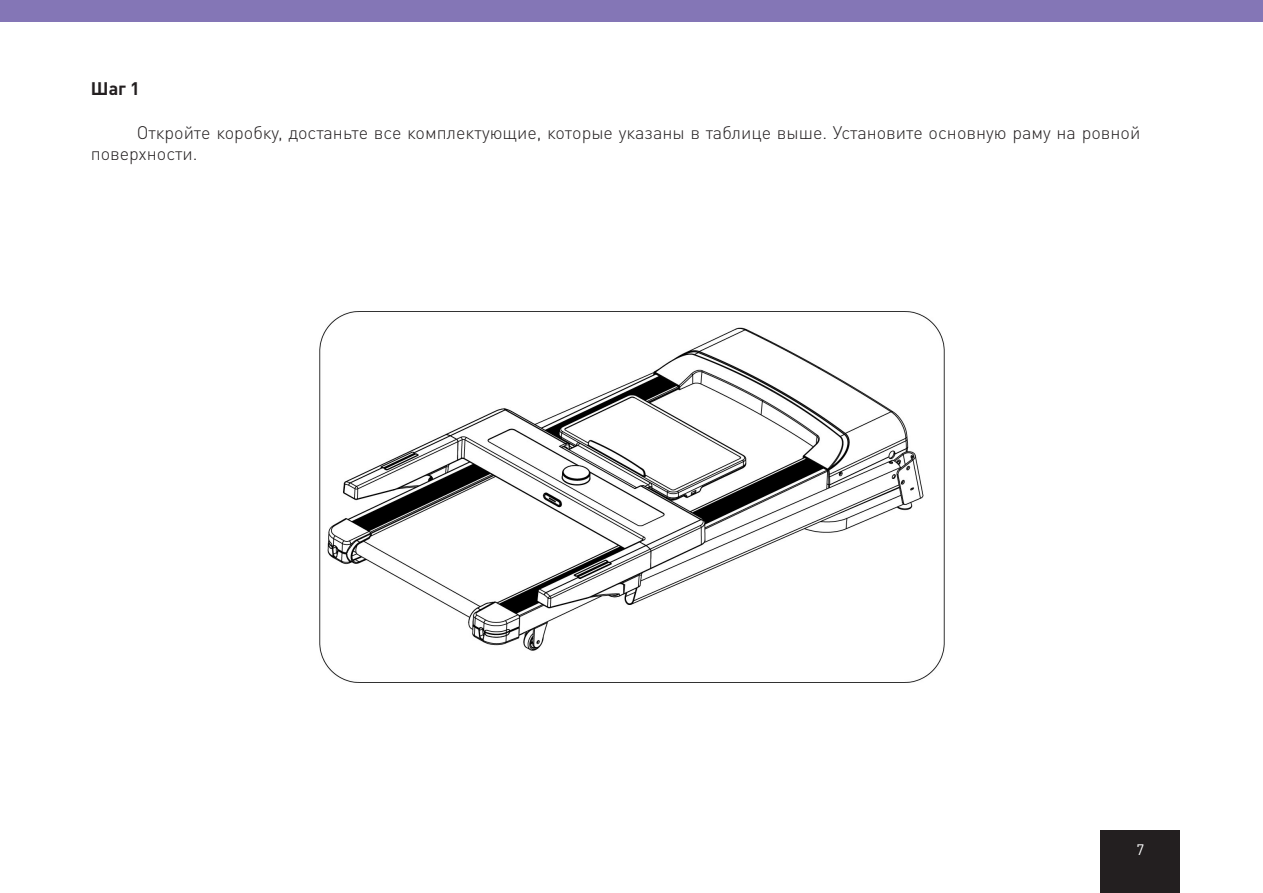
<style>
.page{position:relative;width:1263px;height:893px;background:#fff}
.page>*{position:absolute;margin:0;border:0;box-sizing:border-box;transform-origin:0 0}
.Обычный_текст{font:300 18px/21.6px "DIN Pro";color:#231f20}
.Обычный_текст-2{font:700 18px "DIN Pro";color:#231f20}
.t1{font:15px "DIN Pro";color:#fff}
</style>
<div class="page">
<div style="left:0;top:0;width:1263px;height:21px;background:#8476b6"></div>
<div style="left:1101px;top:831px;width:79px;height:62px;background:#231f20"></div>
<img style="left:319px;top:312px;width:625px;height:370px">
<p class="Обычный_текст-2" style="left:91px;top:74px;width:51px">Шаг 1</p>
<p class="Обычный_текст" style="left:91px;top:120px;width:1051px;text-indent:46px">Откройте коробку, достаньте все комплектующие, которые указаны в таблице выше. Установите основную раму на ровной поверхности.</p>
<p class="t1" style="left:1136px;top:839px;width:9px">7</p>
</div>
